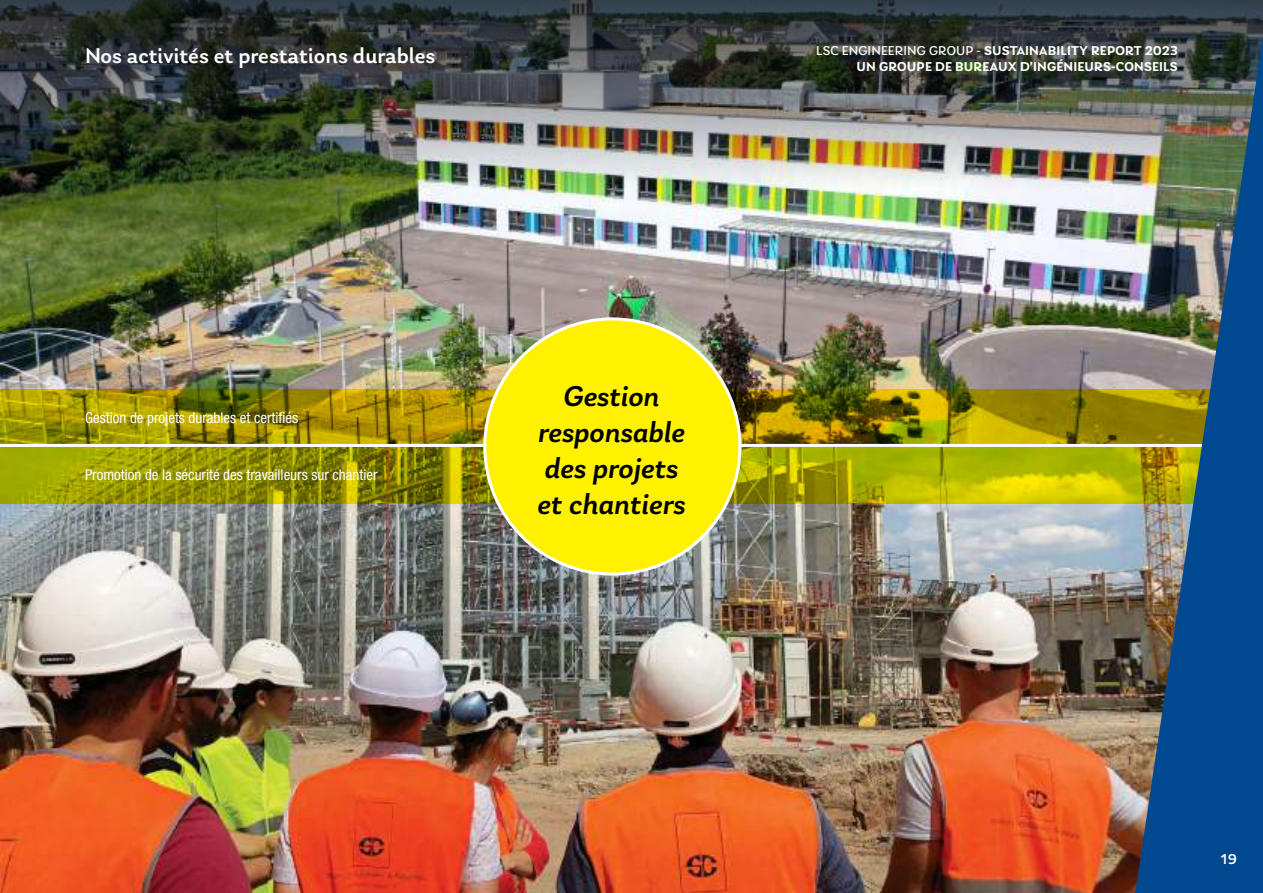
<style>
.page{position:relative;width:1263px;height:893px;background:#fff}
.page>*{position:absolute;margin:0;border:0;box-sizing:border-box;transform-origin:0 0}
.t1{font:italic 500 30px/36px "Laca";color:#000;text-align:center}
.t2{font:500 22.5px "Laca";color:#fff}
.t3{font:condensed 15px "Helvetica Neue LT Pro";color:#fff}
.t4{font:500 15px "Laca";color:#fff}
.t5{font:600 13.5px "Laca";letter-spacing:.01em;color:#fff}
.s1{font-weight:400}
</style>
<div class="page">
<img style="left:0;top:503px;width:1135px;height:390px">
<img style="left:0;top:189px;width:1135px;height:200px">
<img style="left:0;top:0;width:1263px;height:189px">
<svg style="left:0;top:389px;width:1135px;height:114px;background:#9b9200"></svg>
<hr style="left:0;top:444px;width:1263px;height:3px;background:#fff">
<div style="left:485px;top:319px;width:255px;height:255px;background:#fff100;border-radius:50%"></div>
<img style="left:1135px;top:36px;width:128px;height:857px">
<p class="t5" style="left:816px;top:43px;width:363px"><span class="s1">LSC ENGINEERING GROUP -</span> SUSTAINABILITY REPORT 2023</p>
<h2 class="t2" style="left:85px;top:43px;width:352px">Nos activités et prestations durables</h2>
<p class="t5" style="left:857px;top:59px;width:323px">UN GROUPE DE BUREAUX D’INGÉNIEURS-CONSEILS</p>
<p class="t3" style="left:85px;top:409px;width:215px">Gestion de projets durables et certifiés</p>
<p class="t3" style="left:85px;top:466px;width:294px">Promotion de la sécurité des travailleurs sur chantier</p>
<h1 class="t1" style="left:538px;top:379px;width:149px">Gestion responsable des projets et chantiers</h1>
<p class="t4" style="left:1220px;top:851px;width:18px">19</p>
</div>
